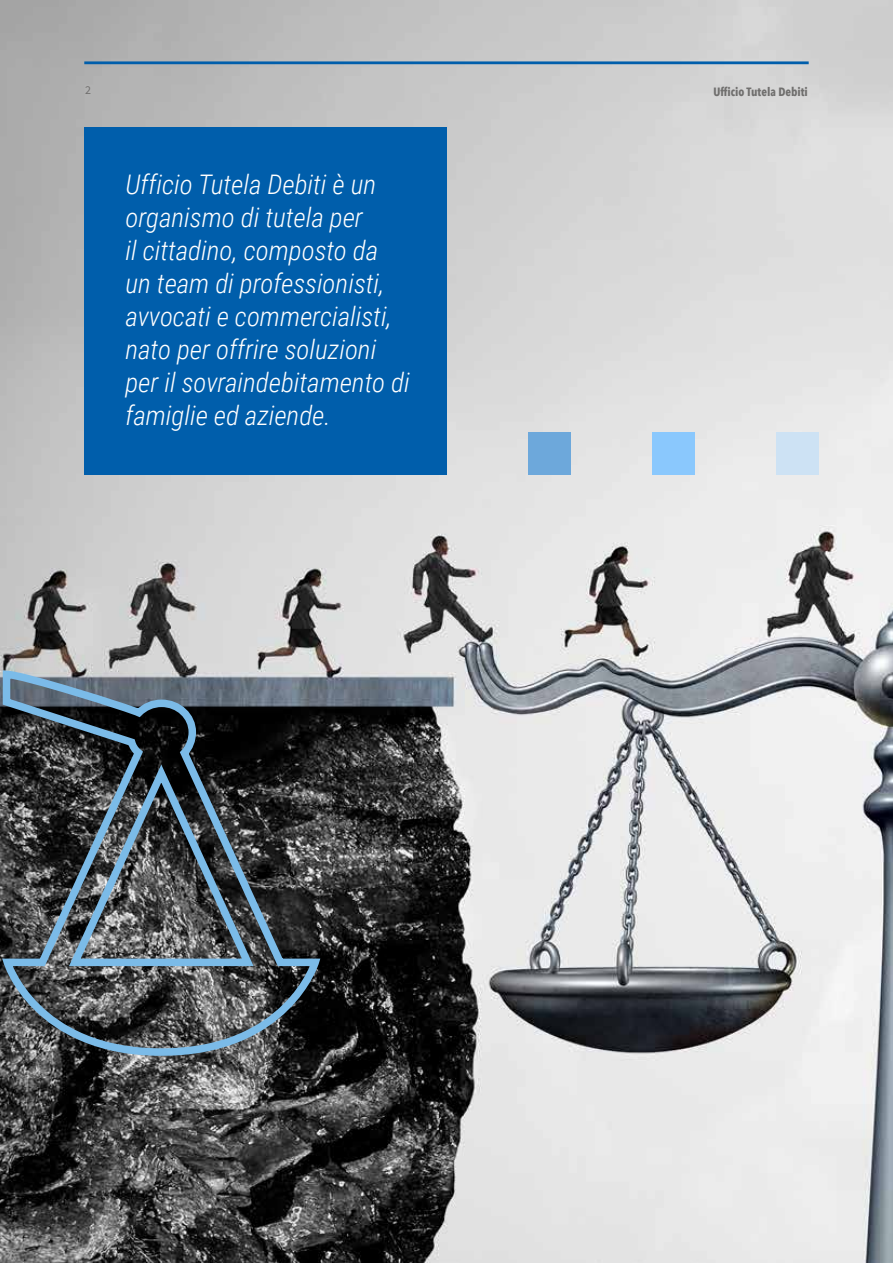
<style>
.page{position:relative;width:893px;height:1263px;background:#fff}
.page>*{position:absolute;margin:0;border:0;box-sizing:border-box;transform-origin:0 0}
.t1{font:italic 300 27px/33px "Roboto Condensed";color:#fff}
.t2{font:700 12px "Avenir Next Condensed";color:#706f6e}
.t3{font:12px "Source Sans Pro";color:#706f6e}
</style>
<div class="page">
<img style="left:0;top:0;width:893px;height:1263px">
<div style="left:528px;top:432px;width:42px;height:43px;background:#6da8db"></div>
<div style="left:652px;top:432px;width:42px;height:43px;background:#8ac8fd"></div>
<div style="left:776px;top:432px;width:43px;height:43px;background:#cde2f4"></div>
<div style="left:84px;top:127px;width:362px;height:348px;background:#005eab"></div>
<svg style="left:0;top:667px;width:323px;height:392px;background:#474f55"></svg>
<div style="left:84px;top:61px;width:725px;height:3px;background:#005eab;border:2px solid #005eab"></div>
<p class="t3" style="left:85px;top:83px;width:7px">2</p>
<p class="t2" style="left:713px;top:84px;width:96px">Ufficio Tutela Debiti</p>
<p class="t1" style="left:125px;top:167px;width:286px">Ufficio Tutela Debiti è un organismo di tutela per<br>il cittadino, composto da un team di professionisti, avvocati e commercialisti, nato per offrire soluzioni per il sovraindebitamento di famiglie ed aziende.</p>
</div>
